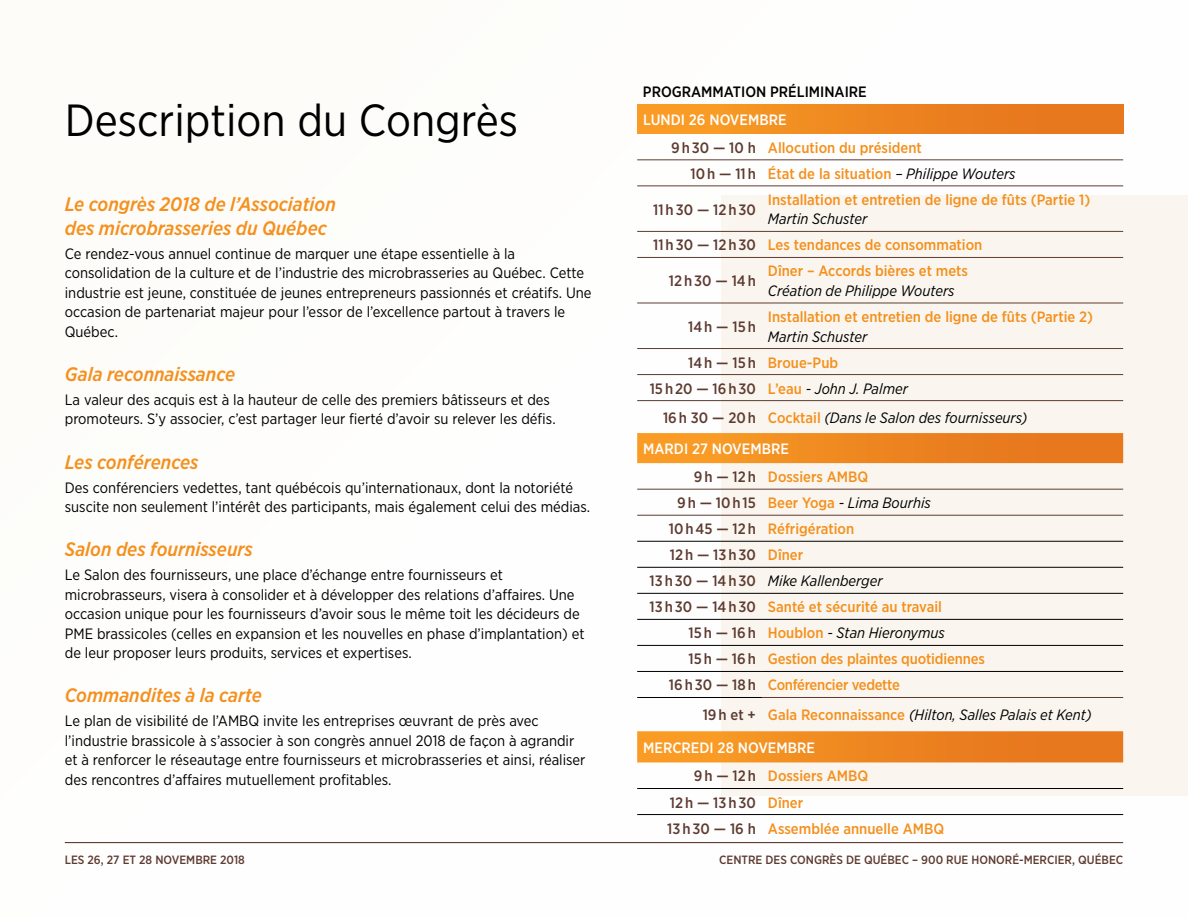
<style>
.page{position:relative;width:1188px;height:918px;background:#fff}
.page>*{position:absolute;margin:0;border:0;box-sizing:border-box;transform-origin:0 0}
.t1{font:45px "Gotham Narrow";color:#000}
.t2{font:italic 500 19.5px/24px "Gotham Narrow";color:#f4901d}
.t3{font:15px/19.5px "Gotham Narrow";color:#000}
.t4{font:500 15px/26.1px "Gotham Narrow";color:#f4901d}
.t5{font:italic 15px/31.2px "Gotham Narrow";color:#000}
.t6{font:500 15px "Gotham Narrow";color:#5e3c31}
.t7{font:500 15px "Gotham Narrow";letter-spacing:-.02em;color:#f4901d}
.t8{font:500 15px "Gotham Narrow";color:#000}
.t9{font:500 12px "Gotham Narrow";color:#5e3c31}
.s1{color:#fff}
.s2{color:#5e3c31}
.s3{font-weight:400;font-style:italic;color:#000}
.s4{font-weight:500;font-style:normal;color:#5e3c31}
.s5{font-weight:500;font-style:normal;color:#f4901d}
.s6{font-weight:500;font-style:normal;color:#fff}
.s7{color:#f4901d}
</style>
<div class="page">
<div style="left:0;top:0;width:1188px;height:918px;background:linear-gradient(to right,#fefffd,#fbf8f4)"></div>
<hr style="left:65px;top:842px;width:1058px;height:1px;background:#5e3c31">
<div style="left:637px;top:105px;width:486px;height:29px;background:linear-gradient(to right,#f99e25,#e4711d)"></div>
<svg style="left:637px;top:433px;width:486px;height:329px"></svg>
<hr style="left:637px;top:159px;width:125px;height:1px;background:#5e3c31">
<hr style="left:762px;top:159px;width:361px;height:1px;background:#5e3c31">
<hr style="left:637px;top:185px;width:125px;height:1px;background:#5e3c31">
<hr style="left:762px;top:185px;width:361px;height:1px;background:#5e3c31">
<hr style="left:637px;top:231px;width:125px;height:1px;background:#5e3c31">
<hr style="left:762px;top:231px;width:361px;height:1px;background:#5e3c31">
<hr style="left:637px;top:257px;width:125px;height:1px;background:#5e3c31">
<hr style="left:762px;top:257px;width:361px;height:1px;background:#5e3c31">
<hr style="left:637px;top:303px;width:125px;height:1px;background:#5e3c31">
<hr style="left:762px;top:303px;width:361px;height:1px;background:#5e3c31">
<hr style="left:637px;top:348px;width:125px;height:1px;background:#5e3c31">
<hr style="left:762px;top:348px;width:361px;height:1px;background:#5e3c31">
<hr style="left:637px;top:374px;width:125px;height:1px;background:#5e3c31">
<hr style="left:762px;top:374px;width:361px;height:1px;background:#5e3c31">
<hr style="left:637px;top:400px;width:125px;height:1px;background:#5e3c31">
<hr style="left:762px;top:400px;width:361px;height:1px;background:#5e3c31">
<hr style="left:637px;top:541px;width:125px;height:1px;background:#000">
<hr style="left:762px;top:541px;width:361px;height:1px;background:#000">
<hr style="left:637px;top:567px;width:125px;height:1px;background:#000">
<hr style="left:762px;top:567px;width:361px;height:1px;background:#000">
<hr style="left:637px;top:593px;width:125px;height:1px;background:#000">
<hr style="left:762px;top:593px;width:361px;height:1px;background:#000">
<hr style="left:637px;top:619px;width:125px;height:1px;background:#000">
<hr style="left:762px;top:619px;width:361px;height:1px;background:#000">
<hr style="left:637px;top:645px;width:125px;height:1px;background:#000">
<hr style="left:762px;top:645px;width:361px;height:1px;background:#000">
<hr style="left:637px;top:671px;width:125px;height:1px;background:#000">
<hr style="left:762px;top:671px;width:361px;height:1px;background:#000">
<hr style="left:637px;top:697px;width:125px;height:1px;background:#000">
<hr style="left:762px;top:697px;width:361px;height:1px;background:#5e3c31">
<hr style="left:637px;top:788px;width:125px;height:1px;background:#000">
<hr style="left:762px;top:788px;width:361px;height:1px;background:#000">
<hr style="left:637px;top:814px;width:125px;height:1px;background:#000">
<hr style="left:762px;top:814px;width:361px;height:1px;background:#000">
<hr style="left:637px;top:489px;width:125px;height:1px;background:#5e3c31">
<hr style="left:762px;top:489px;width:361px;height:1px;background:#5e3c31">
<hr style="left:637px;top:515px;width:125px;height:1px;background:#5e3c31">
<hr style="left:762px;top:515px;width:361px;height:1px;background:#5e3c31">
<h1 class="t1" style="left:65px;top:93px;width:455px">Description du Congrès</h1>
<h2 class="t2" style="left:65px;top:192px;width:273px">Le congrès 2018 de l’Association des microbrasseries du Québec</h2>
<p class="t3" style="left:65px;top:244px;width:528px">Ce rendez-vous annuel continue de marquer une étape essentielle à la consolidation de la culture et de l’industrie des microbrasseries au Québec. Cette industrie est jeune, constituée de jeunes entrepreneurs passionnés et créatifs. Une occasion de partenariat majeur pour l’essor de l’excellence partout à travers le Québec.</p>
<h2 class="t2" style="left:65px;top:362px;width:172px">Gala reconnaissance</h2>
<p class="t3" style="left:65px;top:390px;width:492px">La valeur des acquis est à la hauteur de celle des premiers bâtisseurs et des promoteurs. S’y associer, c’est partager leur fierté d’avoir su relever les défis.</p>
<h2 class="t2" style="left:65px;top:450px;width:135px">Les conférences</h2>
<p class="t3" style="left:65px;top:477px;width:527px">Des conférenciers vedettes, tant québécois qu’internationaux, dont la notoriété suscite non seulement l’intérêt des participants, mais également celui des médias.</p>
<h2 class="t2" style="left:65px;top:537px;width:189px">Salon des fournisseurs</h2>
<p class="t3" style="left:65px;top:565px;width:521px">Le Salon des fournisseurs, une place d’échange entre fournisseurs et microbrasseurs, visera à consolider et à développer des relations d’affaires. Une occasion unique pour les fournisseurs d’avoir sous le même toit les décideurs de PME brassicoles (celles en expansion et les nouvelles en phase d’implantation) et de leur proposer leurs produits, services et expertises.</p>
<h2 class="t2" style="left:65px;top:683px;width:199px">Commandites à la carte</h2>
<p class="t3" style="left:65px;top:711px;width:522px">Le plan de visibilité de l’AMBQ invite les entreprises œuvrant de près avec l’industrie brassicole à s’associer à son congrès annuel 2018 de façon à agrandir et à renforcer le réseautage entre fournisseurs et microbrasseries et ainsi, réaliser des rencontres d’affaires mutuellement profitables.</p>
<p class="t8" style="left:643px;top:83px;width:225px">PROGRAMMATION PRÉLIMINAIRE</p>
<p class="t4" style="left:671px;top:106px;width:252px;line-height:27.6px;text-indent:-28px"><span class="s1">LUNDI 26 NOVEMBRE<br></span><span class="s2">9 h 30 — 10 h</span> Allocution du président</p>
<p class="t4" style="left:691px;top:160px;width:327px"><span class="s2">10 h — 11 h</span> État de la situation <span class="s3">– Philippe Wouters</span></p>
<p class="t6" style="left:653px;top:200px;width:104px">11 h 30 — 12 h 30</p>
<p class="t4" style="left:768px;top:186px;width:324px">Installation et entretien de ligne de fûts (Partie 1)</p>
<p class="t4" style="left:653px;top:206px;width:331px;text-align:center"><span class="s3">Martin Schuster<br></span><span class="s2">11 h 30 — 12 h 30</span> Les tendances de consommation</p>
<p class="t6" style="left:669px;top:271px;width:89px">12 h 30 — 14 h</p>
<p class="t4" style="left:768px;top:258px;width:202px">Dîner – Accords bières et mets</p>
<p class="t5" style="left:768px;top:275px;width:188px">Création de Philippe Wouters</p>
<p class="t4" style="left:768px;top:303px;width:327px">Installation et entretien de ligne de fûts (Partie 2)</p>
<p class="t5" style="left:768px;top:320px;width:101px">Martin Schuster</p>
<p class="t4" style="left:688px;top:349px;width:152px"><span class="s2">14 h — 15 h</span> Broue-Pub</p>
<p class="t5" style="left:650px;top:372px;width:260px"><span class="s4">15 h 20 — 16 h 30</span> <span class="s5">L’eau</span> - John J. Palmer</p>
<p class="t5" style="left:643px;top:402px;width:386px;text-indent:20px"><span class="s4">16 h 30 — 20 h</span> <span class="s5">Cocktail</span> (Dans le Salon des fournisseurs)<br><span class="s6">MARDI 27 NOVEMBRE</span></p>
<p class="t4" style="left:694px;top:464px;width:176px"><span class="s2">9 h — 12 h</span> Dossiers AMBQ</p>
<p class="t5" style="left:677px;top:487px;width:255px"><span class="s4">9 h — 10 h 15</span> <span class="s5">Beer Yoga</span> - Lima Bourhis</p>
<p class="t4" style="left:669px;top:516px;width:187px"><span class="s2">10 h 45 — 12 h</span> Réfrigération</p>
<p class="t6" style="left:670px;top:545px;width:135px">12 h — 13 h 30 <span class="s7">Dîner</span></p>
<p class="t5" style="left:650px;top:565px;width:234px"><span class="s4">13 h 30 — 14 h 30</span> Mike Kallenberger</p>
<p class="t4" style="left:650px;top:594px;width:294px"><span class="s2">13 h 30 — 14 h 30</span> Santé et sécurité au travail</p>
<p class="t5" style="left:688px;top:617px;width:258px"><span class="s4">15 h — 16 h</span> <span class="s5">Houblon</span> - Stan Hieronymus</p>
<p class="t4" style="left:688px;top:646px;width:298px"><span class="s2">15 h — 16 h</span> Gestion des plaintes quotidiennes</p>
<p class="t7" style="left:669px;top:676px;width:233px"><span class="s2">16 h 30 — 18 h</span> Conférencier vedette</p>
<p class="t5" style="left:643px;top:699px;width:450px;line-height:32.5px;text-indent:60px"><span class="s4">19 h et +</span> <span class="s5">Gala Reconnaissance</span> (Hilton, Salles Palais et Kent)<br><span class="s6">MERCREDI 28 NOVEMBRE</span></p>
<p class="t4" style="left:667px;top:763px;width:279px;text-indent:26px"><span class="s2">9 h — 12 h</span> Dossiers AMBQ<br><span class="s2">12 h — 13 h 30</span> Dîner<br><span class="s2">13 h 30 — 16 h</span> Assemblée annuelle AMBQ</p>
<p class="t6" style="left:688px;top:317px;width:69px">14 h — 15 h</p>
<p class="t9" style="left:65px;top:852px;width:182px">LES 26, 27 ET 28 NOVEMBRE 2018</p>
<p class="t9" style="left:719px;top:852px;width:405px">CENTRE DES CONGRÈS DE QUÉBEC – 900 RUE HONORÉ-MERCIER, QUÉBEC</p>
</div>
